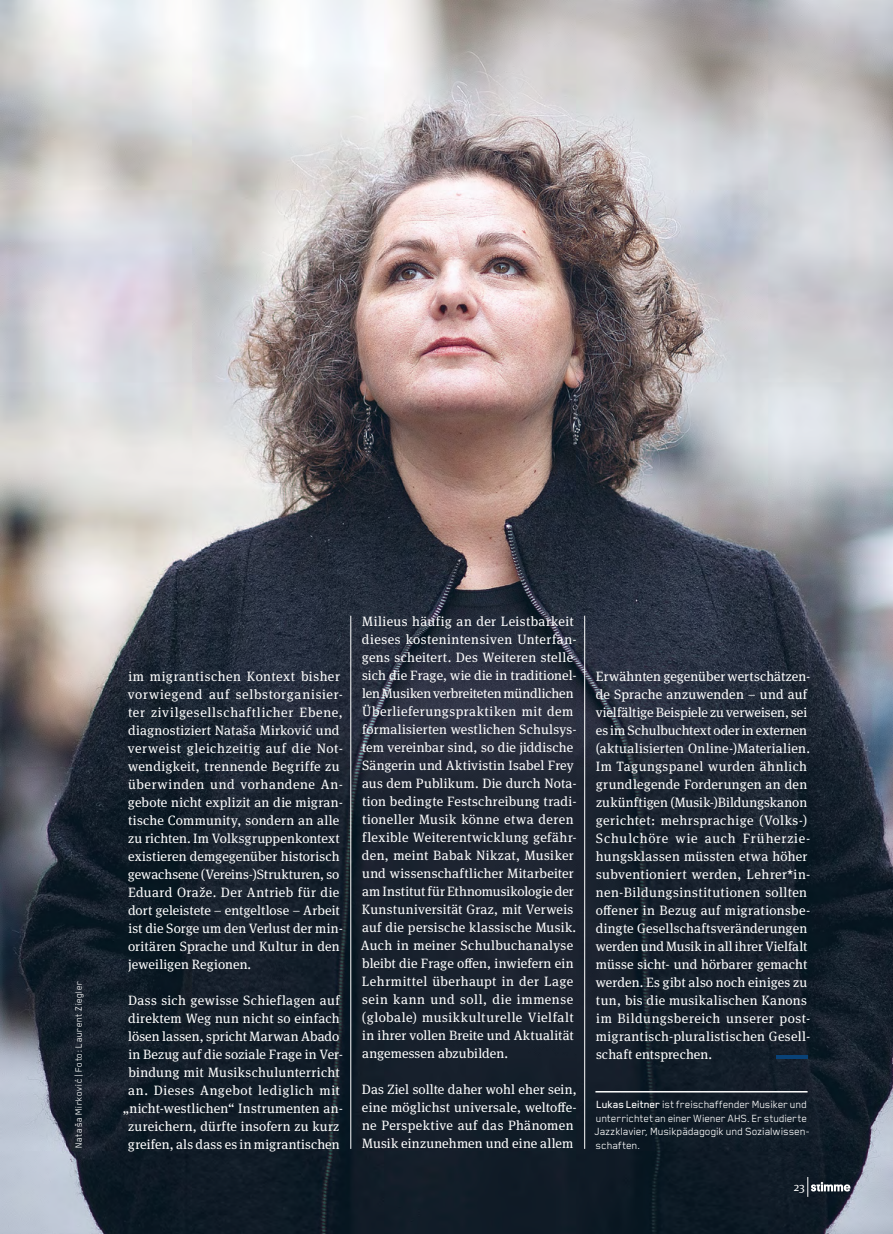
<style>
.page{position:relative;width:893px;height:1234px;background:#fff}
.page>*{position:absolute;margin:0;border:0;box-sizing:border-box;transform-origin:0 0}
.t1{font:13.5px/18px "Meta Serif Pro";letter-spacing:.02em;color:#fff}
.t2{font:12px/13.5px "Blender Pro";letter-spacing:-.005em;color:#fff}
.t3{font:12px "Meta Serif Pro";color:#fff}
.t4{font:10.5px "Blender Pro";letter-spacing:.025em;color:#fff}
.s1{font-weight:500}
</style>
<div class="page">
<img style="left:0;top:0;width:893px;height:1233px">
<svg style="left:807px;top:1176px;width:43px;height:20px"></svg>
<hr style="left:584px;top:615px;width:1px;height:533px;background:#fff">
<hr style="left:351px;top:615px;width:1px;height:533px;background:#fff">
<hr style="left:595px;top:1090px;width:213px;height:2px;background:#fff">
<hr style="left:776px;top:1055px;width:32px;height:3px;background:#094277">
<p class="t4" style="left:73px;top:1147px;width:169px;rotate:-90deg">Nataša Mirković | Foto: Laurent Ziegler</p>
<p class="t1" style="left:128px;top:666px;width:217px">im migrantischen Kontext bisher vorwiegend auf selbstorganisier&shy;ter zivilgesellschaftlicher Ebene, diagnostiziert Nataša Mirković und verweist gleichzeitig auf die Not&shy;wendigkeit, trennende Begriffe zu überwinden und vorhandene An&shy;gebote nicht explizit an die migran&shy;tische Community, sondern an alle zu richten. Im Volksgruppenkontext existieren demgegenüber historisch gewachsene (Vereins-)Strukturen, so Eduard Oraže. Der Antrieb für die dort geleistete – entgeltlose – Arbeit ist die Sorge um den Verlust der min&shy;oritären Sprache und Kultur in den jeweiligen Regionen.</p>
<p class="t1" style="left:123px;top:990px;width:222px;text-align:center">Dass sich gewisse Schieflagen auf direktem Weg nun nicht so einfach lösen lassen, spricht Marwan Abado in Bezug auf die soziale Frage in Ver&shy;bindung mit Musikschulunterricht an. Dieses Angebot lediglich mit „nicht-westlichen“ Instrumenten an&shy;zureichern, dürfte insofern zu kurz greifen, als dass es in migrantischen</p>
<p class="t1" style="left:361px;top:611px;width:217px">Milieus häufig an der Leistbarkeit dieses kostenintensiven Unterfan&shy;gens scheitert. Des Weiteren stelle sich die Frage, wie die in traditionel&shy;len Musiken verbreiteten mündlichen Überlieferungspraktiken mit dem formalisierten westlichen Schulsys&shy;tem vereinbar sind, so die jiddische Sängerin und Aktivistin Isabel Frey aus dem Publikum. Die durch Nota&shy;tion bedingte Festschreibung tradi&shy;tioneller Musik könne etwa deren flexible Weiterentwicklung gefähr&shy;den, meint Babak Nikzat, Musiker und wissenschaftlicher Mitarbeiter am Institut für Ethnomusikologie der Kunstuniversität Graz, mit Verweis auf die persische klassische Musik.<br>Auch in meiner Schulbuchanalyse bleibt die Frage offen, inwiefern ein Lehrmittel überhaupt in der Lage sein kann und soll, die immense (globale) musikkulturelle Vielfalt in ihrer vollen Breite und Aktualität angemessen abzubilden.</p>
<p class="t1" style="left:362px;top:1079px;width:216px">Das Ziel sollte daher wohl eher sein, eine möglichst universale, weltoffe&shy;ne Perspektive auf das Phänomen Musik einzunehmen und eine allem</p>
<p class="t1" style="left:596px;top:666px;width:216px">Erwähnten gegenüber wertschätzen&shy;de Sprache anzuwenden – und auf vielfältige Beispiele zu verweisen, sei es im Schulbuchtext oder in externen (aktualisierten Online-)Materialien.<br>Im Tagungspanel wurden ähnlich grundlegende Forderungen an den zukünftigen (Musik-)Bildungskanon gerichtet: mehrsprachige (Volks-)<br>Schulchöre wie auch Früherzie&shy;hungsklassen müssten etwa höher subventioniert werden, Lehrer*in&shy;nen-Bildungsinstitutionen sollten offener in Bezug auf migrationsbe&shy;dingte Gesellschaftsveränderungen werden und Musik in all ihrer Vielfalt müsse sicht- und hörbarer gemacht werden. Es gibt also noch einiges zu tun, bis die musikalischen Kanons im Bildungsbereich unserer post&shy;migrantisch-pluralistischen Gesell&shy;schaft entsprechen.</p>
<p class="t2" style="left:594px;top:1097px;width:217px"><span class="s1">Lukas Leitner</span> ist freischaffender Musiker und unterrichtet an einer Wiener AHS. Er studierte<br>Jazzklavier, Musikpädagogik und Sozialwissen-</p>
<p class="t2" style="left:596px;top:1137px;width:46px">schaften.</p>
<p class="t3" style="left:794px;top:1177px;width:12px">23</p>
</div>
